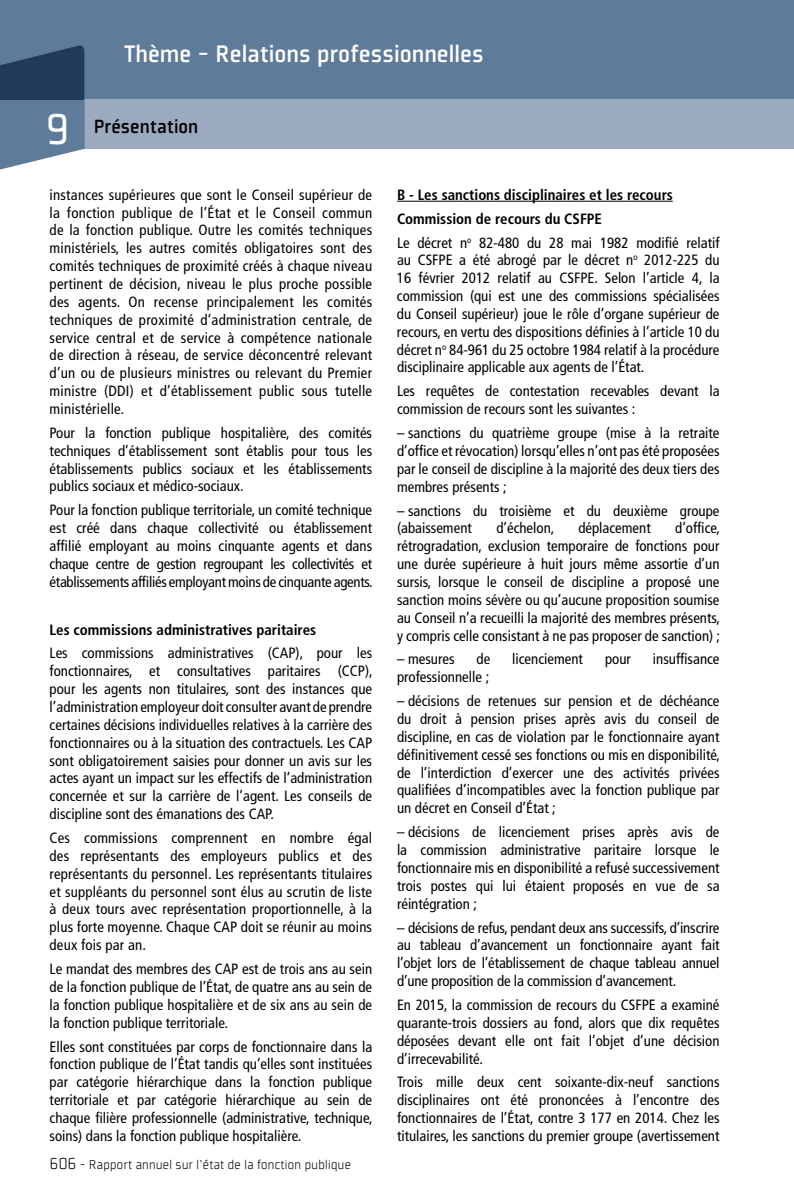
<style>
.page{position:relative;width:794px;height:1191px;background:#fff}
.page>*{position:absolute;margin:0;border:0;box-sizing:border-box;transform-origin:0 0}
.t1{font:47.25px "Plexes";color:#fff}
.t2{font:500 26.25px "Plexes";color:#fff}
.t3{font:500 21px "Plexes";color:#000}
.t4{font:condensed 14.88px/17.8px "Frutiger LT Std";color:#000;text-align:justify}
.t5{font:700 condensed 14.88px/23.8px "Frutiger LT Std";color:#000}
.t6{font:300 14px "Plexes";letter-spacing:-.02em;color:#000}
.s1{font-size:17.5px}
.s2{font-weight:400}
</style>
<div class="page">
<div style="left:0;top:0;width:794px;height:99px;background:#5e7b99"></div>
<div style="left:84px;top:99px;width:710px;height:50px;background:#9caabf"></div>
<svg style="left:0;top:45px;width:84px;height:125px"></svg>
<hr style="left:397px;top:201px;width:276px;height:1px;background:#000">
<h2 class="t2" style="left:124px;top:40px;width:361px">Thème - Relations professionnelles</h2>
<h1 class="t1" style="left:46px;top:104px;width:25px">9</h1>
<h3 class="t3" style="left:94px;top:115px;width:105px">Présentation</h3>
<p class="t4" style="left:50px;top:186px;width:324px">instances supérieures que sont le Conseil supérieur de la fonction publique de l’État et le Conseil commun de la fonction publique. Outre les comités techniques ministériels, les autres comités obligatoires sont des comités techniques de proximité créés à chaque niveau pertinent de décision, niveau le plus proche possible des agents. On recense principalement les comités techniques de proximité d’administration centrale, de service central et de service à compétence nationale de direction à réseau, de service déconcentré relevant d’un ou de plusieurs ministres ou relevant du Premier ministre (DDI) et d’établissement public sous tutelle ministérielle.</p>
<p class="t4" style="left:50px;top:424px;width:324px">Pour la fonction publique hospitalière, des comités techniques d’établissement sont établis pour tous les établissements publics sociaux et les établissements publics sociaux et médico-sociaux.</p>
<p class="t4" style="left:50px;top:501px;width:325px">Pour la fonction publique territoriale, un comité technique est créé dans chaque collectivité ou établissement affilié employant au moins cinquante agents et dans chaque centre de gestion regroupant les collectivités et établissements affiliés employant moins de cinquante agents.</p>
<p class="t5" style="left:50px;top:617px;width:268px">Les commissions administratives paritaires</p>
<p class="t4" style="left:50px;top:644px;width:324px">Les commissions administratives (CAP), pour les fonctionnaires, et consultatives paritaires (CCP), pour les agents non titulaires, sont des instances que l’administration employeur doit consulter avant de prendre certaines décisions individuelles relatives à la carrière des fonctionnaires ou à la situation des contractuels. Les CAP sont obligatoirement saisies pour donner un avis sur les actes ayant un impact sur les effectifs de l’administration concernée et sur la carrière de l’agent. Les conseils de discipline sont des émanations des CAP.</p>
<p class="t4" style="left:50px;top:829px;width:324px">Ces commissions comprennent en nombre égal des représentants des employeurs publics et des représentants du personnel. Les représentants titulaires et suppléants du personnel sont élus au scrutin de liste à deux tours avec représentation proportionnelle, à la plus forte moyenne. Chaque CAP doit se réunir au moins deux fois par an.</p>
<p class="t4" style="left:50px;top:960px;width:324px">Le mandat des membres des CAP est de trois ans au sein de la fonction publique de l’État, de quatre ans au sein de la fonction publique hospitalière et de six ans au sein de la fonction publique territoriale.</p>
<p class="t4" style="left:50px;top:1037px;width:325px">Elles sont constituées par corps de fonctionnaire dans la fonction publique de l’État tandis qu’elles sont instituées par catégorie hiérarchique dans la fonction publique territoriale et par catégorie hiérarchique au sein de chaque filière professionnelle (administrative, technique, soins) dans la fonction publique hospitalière.</p>
<p class="t6" style="left:50px;top:1157px;width:303px"><span class="s1">606</span> - Rapport annuel sur l’état de la fonction publique</p>
<p class="t5" style="left:397px;top:183px;width:324px">B ‑ Les sanctions disciplinaires et les recours<br>Commission de recours du CSFPE<br><span class="s2">Le décret n</span><sup>o</sup> <span class="s2">82‑480 du 28 mai 1982 modifié relatif</span></p>
<p class="t4" style="left:397px;top:251px;width:324px">au CSFPE a été abrogé par le décret n<sup>o</sup> 2012‑225 du 16 février 2012 relatif au CSFPE. Selon l’article 4, la commission (qui est une des commissions spécialisées du Conseil supérieur) joue le rôle d’organe supérieur de recours, en vertu des dispositions définies à l’article 10 du décret n<sup>o</sup> 84‑961 du 25 octobre 1984 relatif à la procédure disciplinaire applicable aux agents de l’État.</p>
<p class="t4" style="left:397px;top:382px;width:324px">Les requêtes de contestation recevables devant la commission de recours sont les suivantes :</p>
<p class="t4" style="left:397px;top:424px;width:324px">– sanctions du quatrième groupe (mise à la retraite d’office et révocation) lorsqu’elles n’ont pas été proposées par le conseil de discipline à la majorité des deux tiers des membres présents ;</p>
<p class="t4" style="left:397px;top:501px;width:324px">– sanctions du troisième et du deuxième groupe (abaissement</p>
<p class="t4" style="left:397px;top:519px;width:325px;text-indent:278px">d’office, rétrogradation, exclusion temporaire de fonctions pour une durée supérieure à huit jours même assortie d’un sursis, lorsque le conseil de discipline a proposé une sanction moins sévère ou qu’aucune proposition soumise au Conseil n’a recueilli la majorité des membres présents, y compris celle consistant à ne pas proposer de sanction) ;</p>
<p class="t4" style="left:397px;top:650px;width:59px">– mesures</p>
<p class="t4" style="left:476px;top:650px;width:15px">de</p>
<p class="t4" style="left:512px;top:650px;width:72px">licenciement</p>
<p class="t4" style="left:605px;top:650px;width:27px">pour</p>
<p class="t4" style="left:653px;top:650px;width:68px">insuffisance</p>
<p class="t4" style="left:397px;top:668px;width:94px">professionnelle ;</p>
<p class="t4" style="left:397px;top:692px;width:324px">– décisions de retenues sur pension et de déchéance du droit à pension prises après avis du conseil de discipline, en cas de violation par le fonctionnaire ayant définitivement cessé ses fonctions ou mis en disponibilité, de l’interdiction d’exercer une des activités privées qualifiées d’incompatibles avec la fonction publique par un décret en Conseil d’État ;</p>
<p class="t4" style="left:397px;top:823px;width:324px">– décisions de licenciement prises après avis de la commission administrative paritaire lorsque le fonctionnaire mis en disponibilité a refusé successivement trois postes qui lui étaient proposés en vue de sa réintégration ;</p>
<p class="t4" style="left:397px;top:918px;width:324px">– décisions de refus, pendant deux ans successifs, d’inscrire au tableau d’avancement un fonctionnaire ayant fait l’objet lors de l’établissement de chaque tableau annuel d’une proposition de la commission d’avancement.</p>
<p class="t4" style="left:397px;top:996px;width:324px">En 2015, la commission de recours du CSFPE a examiné quarante-trois dossiers au fond, alors que dix requêtes déposées devant elle ont fait l’objet d’une décision d’irrecevabilité.</p>
<p class="t4" style="left:397px;top:1073px;width:324px">Trois mille deux cent soixante‑dix‑neuf sanctions disciplinaires ont été prononcées à l’encontre des fonctionnaires de l’État, contre 3 177 en 2014. Chez les titulaires, les sanctions du premier groupe (avertissement</p>
<p class="t4" style="left:496px;top:519px;width:60px">d’échelon,</p>
<p class="t4" style="left:578px;top:519px;width:74px">déplacement</p>
</div>
